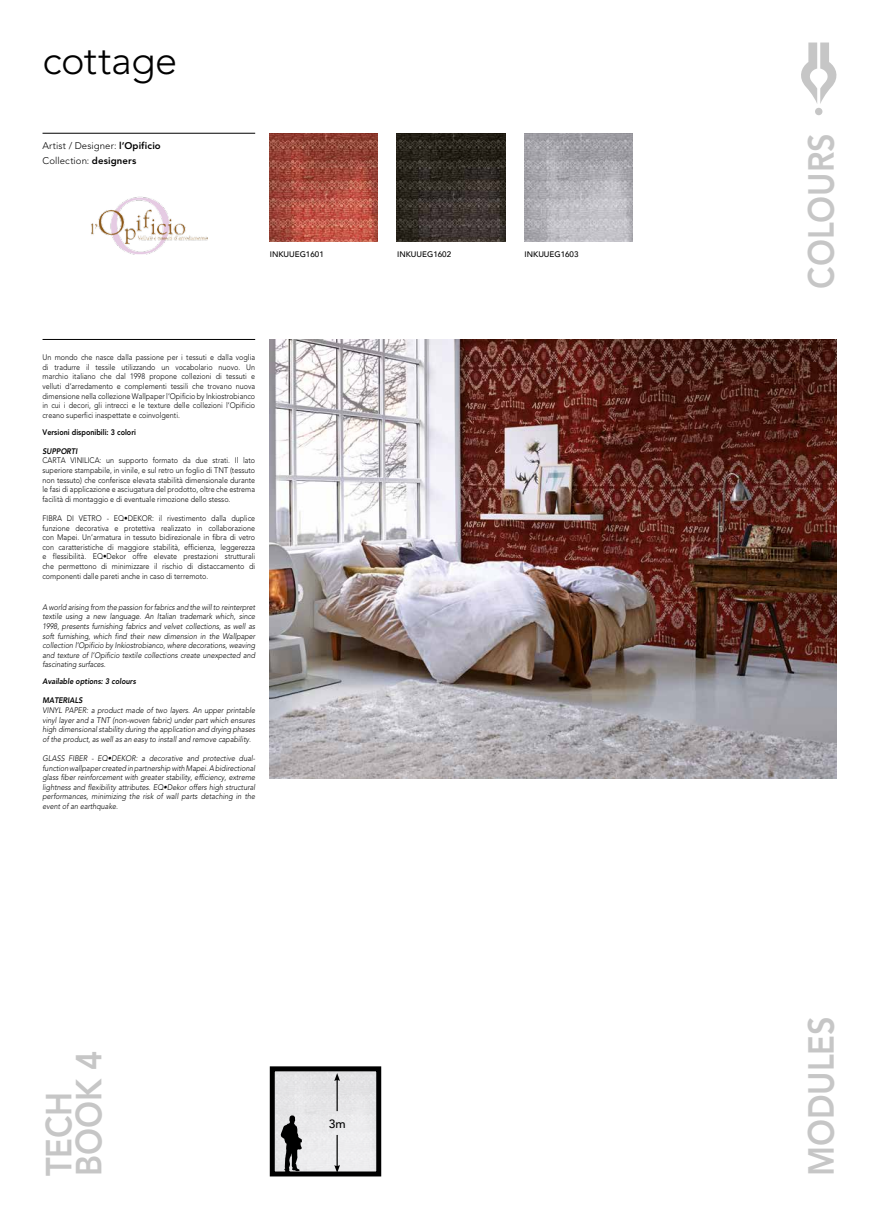
<style>
.page{position:relative;width:879px;height:1219px;background:#fff}
.page>*{position:absolute;margin:0;border:0;box-sizing:border-box;transform-origin:0 0}
.t1{font:300 39.7px "Avenir";letter-spacing:-.01em;color:#000}
.t2{font:800 36px/30px "Avenir";color:#c6c6c6;scale:.9 1}
.t3{font:500 12px "Avenir";color:#000}
.t4{font:300 9.6px/14.4px "Avenir";letter-spacing:.01em;color:#000}
.t5{font:300 8px/9.6px "Avenir";color:#000;text-align:justify;scale:.9 1}
.t6{font:italic 300 8px/9.6px "Avenir";color:#000;text-align:justify;scale:.9 1}
.t7{font:italic 800 8px "Avenir";color:#000;scale:.9 1}
.t8{font:500 8px "Avenir";color:#000}
.t9{font:800 8px "Avenir";color:#000;scale:.9 1}
.s1{font-weight:800}
</style>
<div class="page">
<svg style="left:801px;top:43px;width:36px;height:61px"></svg>
<div style="left:815px;top:108px;width:7px;height:7px;background:#c6c6c6;border-radius:50%"></div>
<hr style="left:43px;top:339px;width:212px;height:1px;background:#000">
<hr style="left:43px;top:133px;width:212px;height:1px;background:#000">
<img style="left:524px;top:133px;width:109px;height:109px">
<img style="left:397px;top:133px;width:108px;height:109px">
<img style="left:270px;top:133px;width:108px;height:109px">
<div style="left:270px;top:1066px;width:111px;height:110px;border:5px solid #000"></div>
<img style="left:270px;top:339px;width:566px;height:440px">
<svg style="left:281px;top:1115px;width:21px;height:59px"></svg>
<hr style="left:336px;top:1079px;width:2px;height:32px;background:#000">
<svg style="left:334px;top:1073px;width:6px;height:8px"></svg>
<hr style="left:336px;top:1135px;width:2px;height:32px;background:#000">
<svg style="left:334px;top:1165px;width:6px;height:8px"></svg>
<img style="left:91px;top:197px;width:116px;height:57px">
<h1 class="t1" style="left:43px;top:37px;width:136px">cottage</h1>
<p class="t4" style="left:43px;top:139px;width:120px">Artist / Designer: <span class="s1">l’Opificio<br></span>Collection: <span class="s1">designers</span></p>
<p class="t8" style="left:270px;top:248px;width:55px">INKUUEG1601</p>
<p class="t8" style="left:397px;top:248px;width:55px">INKUUEG1602</p>
<p class="t8" style="left:524px;top:248px;width:55px">INKUUEG1603</p>
<p class="t5" style="left:43px;top:353px;width:238px">Un mondo che nasce dalla passione per i tessuti e dalla voglia di tradurre il tessile utilizzando un vocabolario nuovo. Un marchio italiano che dal 1998 propone collezioni di tessuti e velluti d’arredamento e complementi tessili che trovano nuova dimensione nella collezione Wallpaper l’Opificio by Inkiostrobianco in cui i decori, gli intrecci e le texture delle collezioni l’Opificio creano superfici inaspettate e coinvolgenti.</p>
<p class="t9" style="left:43px;top:427px;width:105px">Versioni disponibili: 3 colori</p>
<p class="t7" style="left:43px;top:446px;width:40px">SUPPORTI</p>
<p class="t5" style="left:43px;top:456px;width:238px">CARTA VINILICA: un supporto formato da due strati. Il lato superiore stampabile, in vinile, e sul retro un foglio di TNT (tessuto non tessuto) che conferisce elevata stabilità dimensionale durante le fasi di applicazione e asciugatura del prodotto, oltre che estrema facilità di montaggio e di eventuale rimozione dello stesso.</p>
<p class="t5" style="left:43px;top:513px;width:238px">FIBRA DI VETRO - EQ•DEKOR: il rivestimento dalla duplice funzione decorativa e protettiva realizzato in collaborazione con Mapei. Un’armatura in tessuto bidirezionale in fibra di vetro con caratteristiche di maggiore stabilità, efficienza, leggerezza e flessibilità. EQ•Dekor offre elevate prestazioni strutturali che permettono di minimizzare il rischio di distaccamento di componenti dalle pareti anche in caso di terremoto.</p>
<p class="t6" style="left:43px;top:602px;width:238px">A world arising from the passion for fabrics and the will to reinterpret textile using a new language. An Italian trademark which, since 1998, presents furnishing fabrics and velvet collections, as well as soft furnishing, which find their new dimension in the Wallpaper collection l’Opificio by Inkiostrobianco, where decorations, weaving and texture of l’Opificio textile collections create unexpected and fascinating surfaces.</p>
<p class="t7" style="left:43px;top:677px;width:105px">Available options: 3 colours</p>
<p class="t7" style="left:43px;top:696px;width:46px">MATERIALS</p>
<p class="t6" style="left:43px;top:705px;width:238px">VINYL PAPER: a product made of two layers. An upper printable vinyl layer and a TNT (non-woven fabric) under part which ensures high dimensional stability during the application and drying phases of the product, as well as an easy to install and remove capability.</p>
<p class="t6" style="left:43px;top:753px;width:238px">GLASS FIBER - EQ•DEKOR: a decorative and protective dual&shy;function wallpaper created in partnership with Mapei. A bidirectional glass fiber reinforcement with greater stability, efficiency, extreme lightness and flexibility attributes. EQ•Dekor offers high structural performances, minimizing the risk of wall parts detaching in the event of an earthquake.</p>
<h2 class="t2" style="left:44px;top:1176px;width:141px;rotate:-90deg">TECH<br>BOOK 4</h2>
<h3 class="t3" style="left:329px;top:1113px;width:18px">3m</h3>
<h2 class="t2" style="left:806px;top:289px;width:174px;rotate:-90deg">COLOURS</h2>
<h2 class="t2" style="left:806px;top:1176px;width:179px;rotate:-90deg">MODULES</h2>
</div>
